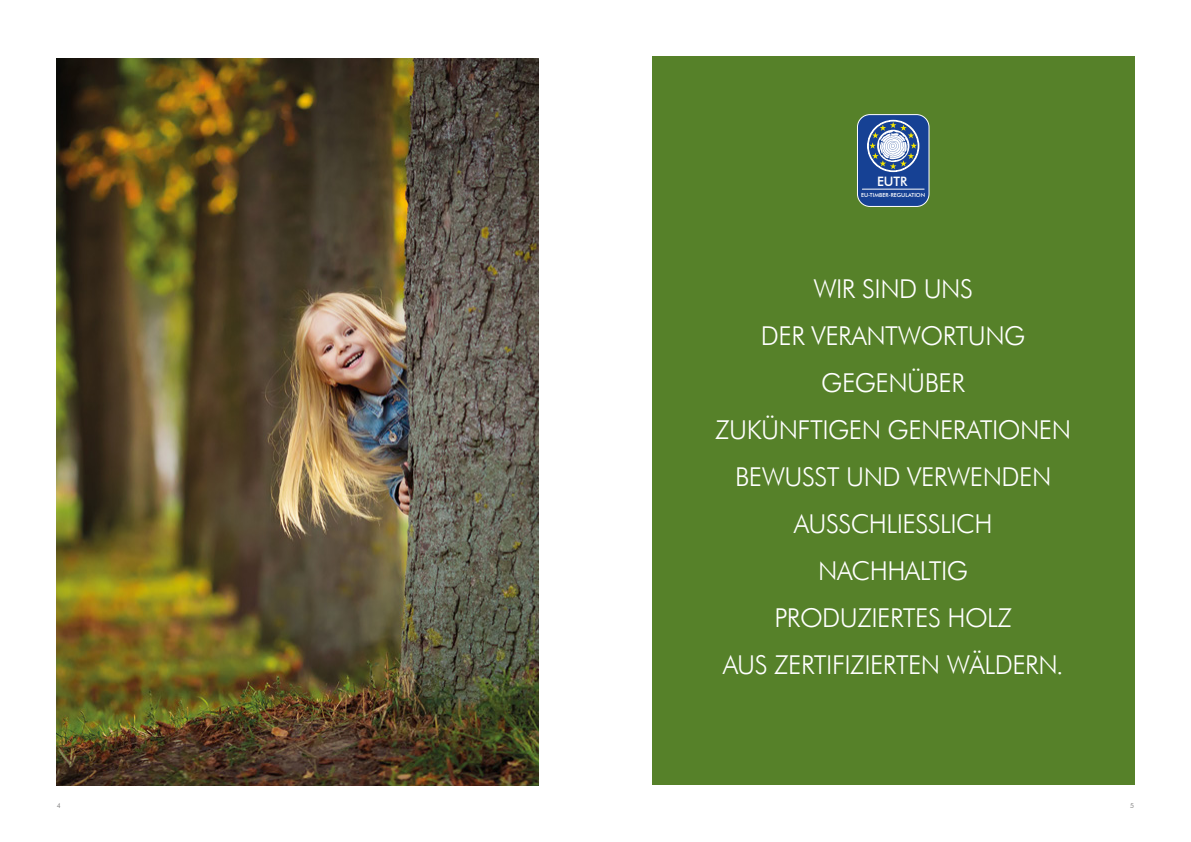
<style>
.page{position:relative;width:1191px;height:842px;background:#fff}
.page>*{position:absolute;margin:0;border:0;box-sizing:border-box;transform-origin:0 0}
.t1{font:300 26px/47px "Futura BT";letter-spacing:-.02em;color:#fff;text-align:center}
.t2{font:500 13px "Futura BT";color:#fff}
.t3{font:300 7px "Futura BT";color:#706f6f}
.t4{font:500 5.6px "Futura BT";color:#fff}
</style>
<div class="page">
<img style="left:56px;top:56px;width:1079px;height:730px">
<p class="t2" style="left:877px;top:173px;width:32px">EUTR</p>
<p class="t4" style="left:861px;top:191px;width:66px">EU-TIMBER-REGULATION</p>
<p class="t1" style="left:715px;top:265px;width:357px">WIR SIND UNS<br>DER VERANTWORTUNG<br>GEGENÜBER<br>ZUKÜNFTIGEN GENERATIONEN<br>BEWUSST UND VERWENDEN<br>AUSSCHLIESSLICH<br>NACHHALTIG<br>PRODUZIERTES HOLZ<br>AUS ZERTIFIZIERTEN WÄLDERN.</p>
<p class="t3" style="left:57px;top:801px;width:6px">4</p>
<p class="t3" style="left:1130px;top:801px;width:6px">5</p>
</div>
